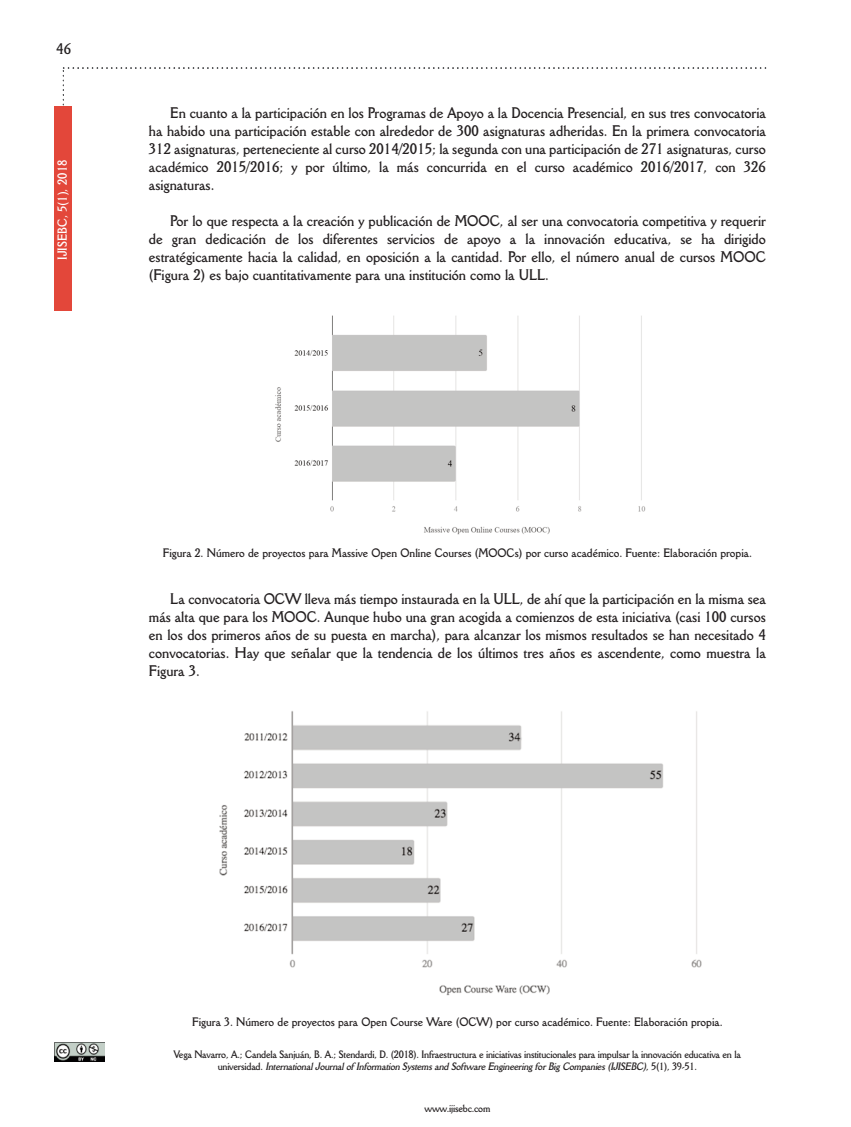
<style>
.page{position:relative;width:851px;height:1127px;background:#fff}
.page>*{position:absolute;margin:0;border:0;box-sizing:border-box;transform-origin:0 0}
.t1{font:700 15px/18px "Della Robbia BT";color:#231f20;text-align:justify;scale:.9 1}
.t2{font:700 12.75px "Della Robbia BT";color:#fff;scale:.9 1}
.t3{font:700 12px "Della Robbia BT";color:#231f20;scale:.9 1}
.t4{font:700 10.5px/12px "Della Robbia BT";letter-spacing:-.02em;color:#231f20;text-align:center;scale:.9 1}
.s1{font-style:italic}
</style>
<div class="page">
<div style="left:55px;top:106px;width:17px;height:204px;background:#e3473a"></div>
<svg style="left:63px;top:67px;width:704px;height:39px"></svg>
<div style="left:55px;top:1042px;width:49px;height:20px;background:#020102"></div>
<img style="left:55px;top:1042px;width:49px;height:19px">
<img style="left:275px;top:315px;width:371px;height:220px">
<img style="left:219px;top:711px;width:483px;height:285px">
<p class="t1" style="left:56px;top:40px;width:18px">46</p>
<p class="t2" style="left:55px;top:260px;width:113px;rotate:-90deg">IJISEBC, 5(1), 2018</p>
<p class="t1" style="left:149px;top:104px;width:687px;text-indent:21px">En cuanto a la participación en los programas de apoyo a la docencia presencial, en sus tres convocatoria ha habido una participación estable con alrededor de 300 asignaturas adheridas. En la primera convocatoria 312 asignaturas, perteneciente al curso 2014/2015; la segunda con una participación de 271 asignaturas, curso académico 2015/2016; y por último, la más concurrida en el curso académico 2016/2017, con 326 asignaturas.</p>
<p class="t1" style="left:149px;top:212px;width:687px;text-indent:21px">por lo que respecta a la creación y publicación de mooC, al ser una convocatoria competitiva y requerir de gran dedicación de los diferentes servicios de apoyo a la innovación educativa, se ha dirigido estratégicamente hacia la calidad, en oposición a la cantidad. por ello, el número anual de cursos mooC (figura 2) es bajo cuantitativamente para una institución como la ull.</p>
<p class="t3" style="left:163px;top:546px;width:656px">figura 2. número de proyectos para massive open online Courses (mooCs) por curso académico. fuente: Elaboración propia.</p>
<p class="t1" style="left:149px;top:590px;width:687px;text-indent:21px">la convocatoria oCw lleva más tiempo instaurada en la ull, de ahí que la participación en la misma sea más alta que para los mooC. aunque hubo una gran acogida a comienzos de esta iniciativa (casi 100 cursos en los dos primeros años de su puesta en marcha), para alcanzar los mismos resultados se han necesitado 4 convocatorias. Hay que señalar que la tendencia de los últimos tres años es ascendente, como muestra la figura 3.</p>
<p class="t3" style="left:192px;top:1015px;width:590px">figura 3. número de proyectos para open Course ware (oCw) por curso académico. fuente: Elaboración propia.</p>
<p class="t4" style="left:174px;top:1048px;width:631px">vega navarro, a.; Candela Sanjuán, B. a.; Stendardi, d. (2018). Infraestructura e iniciativas institucionales para impulsar la innovación educativa en la u n i v e r s i d a d . <span class="s1">International Journal of Information Systems and Software Engineering for Big Companies (IJISEBC)</span>, 5 ( 1 ) , 3 9 - 5 1 .</p>
<p class="t4" style="left:424px;top:1103px;width:75px">www.ijisebc.com</p>
</div>
